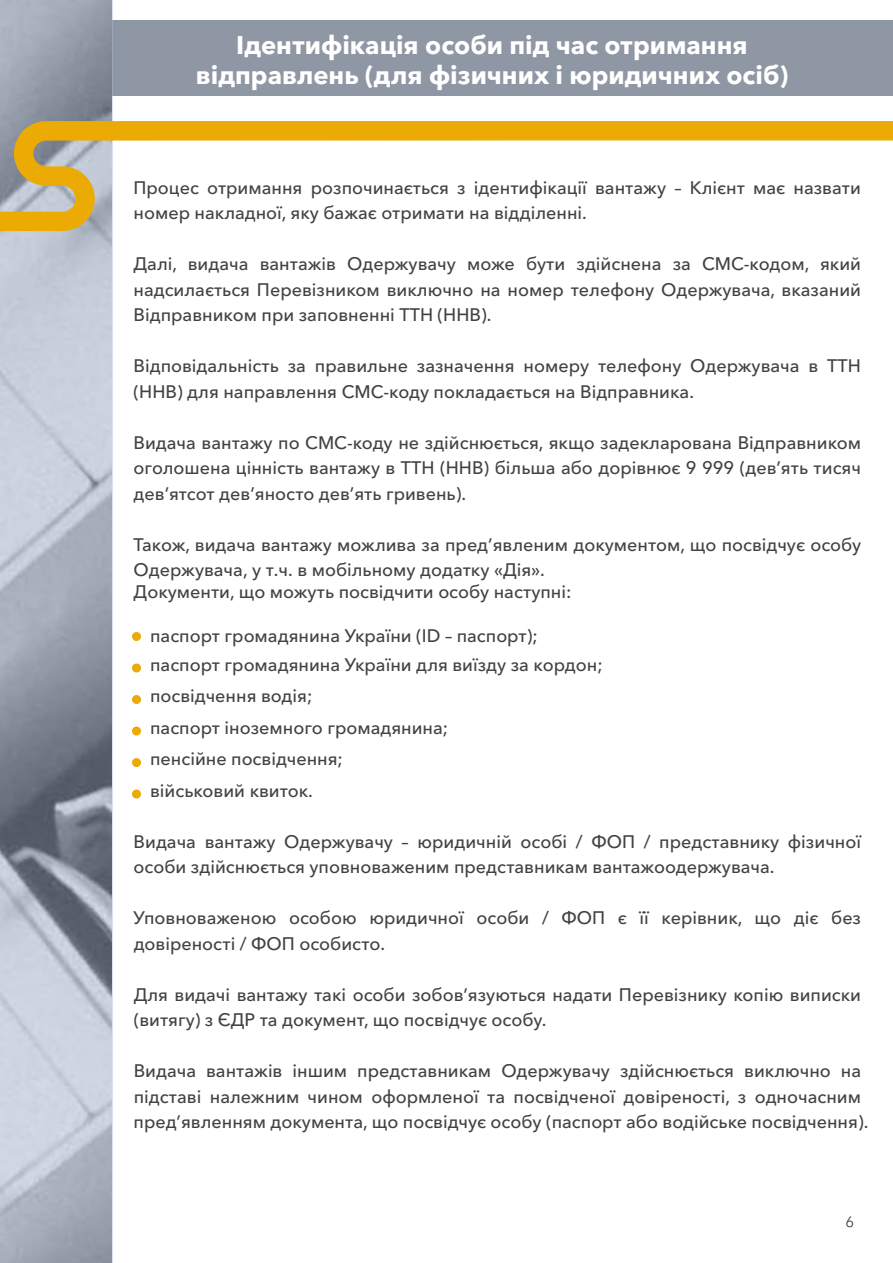
<style>
.page{position:relative;width:893px;height:1263px;background:#fff}
.page>*{position:absolute;margin:0;border:0;box-sizing:border-box;transform-origin:0 0}
.t1{font:700 25.5px/30.6px "Avenir Next Cyr";color:#fff;text-align:center}
.t2{font:500 18px/25.5px "Avenir Next Cyr";color:#434141}
.t3{font:15px "Avenir Next Cyr";color:#434141}
</style>
<div class="page">
<div style="left:106px;top:20px;width:787px;height:75px;background:#9097a4"></div>
<svg style="left:0;top:0;width:112px;height:1263px"></svg>
<svg style="left:0;top:121px;width:893px;height:110px"></svg>
<div style="left:132px;top:632px;width:9px;height:9px;background:#ecab04;border-radius:50%"></div>
<div style="left:132px;top:663px;width:9px;height:9px;background:#ecab04;border-radius:50%"></div>
<div style="left:132px;top:695px;width:9px;height:9px;background:#ecab04;border-radius:50%"></div>
<div style="left:132px;top:726px;width:9px;height:9px;background:#ecab04;border-radius:50%"></div>
<div style="left:132px;top:758px;width:9px;height:9px;background:#ecab04;border-radius:50%"></div>
<div style="left:132px;top:789px;width:9px;height:9px;background:#ecab04;border-radius:50%"></div>
<h1 class="t1" style="left:196px;top:29px;width:594px">Ідентифікація особи під час отримання відправлень (для фізичних і юридичних осіб)</h1>
<p class="t2" style="left:134px;top:175px;width:729px">Процес отримання розпочинається з ідентифікації вантажу – Клієнт має назвати номер накладної, яку бажає отримати на відділенні.</p>
<p class="t2" style="left:134px;top:251px;width:729px;text-align:justify">Далі, видача вантажів Одержувачу може бути здійснена за СМС-кодом, який надсилається Перевізником виключно на номер телефону Одержувача, вказаний Відправником при заповненні ТТН (ННВ).</p>
<p class="t2" style="left:134px;top:353px;width:729px">Відповідальність за правильне зазначення номеру телефону Одержувача в ТТН (ННВ) для направлення СМС-коду покладається на Відправника.</p>
<p class="t2" style="left:134px;top:430px;width:729px;text-align:justify">Видача вантажу по СМС-коду не здійснюється, якщо задекларована Відправником оголошена цінність вантажу в ТТН (ННВ) більша або дорівнює 9 999 (дев’ять тисяч дев’ятсот дев’яносто дев’ять гривень).</p>
<p class="t2" style="left:134px;top:532px;width:729px">Також, видача вантажу можлива за пред’явленим документом, що посвідчує особу<br>Одержувача, у т.ч. в мобільному додатку «Дія».</p>
<p class="t2" style="left:134px;top:579px;width:439px">Документи, що можуть посвідчити особу наступні:</p>
<p class="t2" style="left:150px;top:622px;width:454px;line-height:28.5px">паспорт громадянина України (ID – паспорт); паспорт громадянина України для виїзду за кордон;</p>
<p class="t2" style="left:150px;top:680px;width:300px;line-height:31.5px">посвідчення водія;<br>паспорт іноземного громадянина; пенсійне посвідчення;<br>військовий квиток.</p>
<p class="t2" style="left:134px;top:829px;width:729px">Видача вантажу Одержувачу – юридичній особі / ФОП / представнику фізичної особи здійснюється уповноваженим представникам вантажоодержувача.</p>
<p class="t2" style="left:134px;top:905px;width:729px">Уповноваженою особою юридичної особи / ФОП є її керівник, що діє без довіреності / ФОП особисто.</p>
<p class="t2" style="left:134px;top:982px;width:729px">Для видачі вантажу такі особи зобов’язуються надати Перевізнику копію виписки (витягу) з ЄДР та документ, що посвідчує особу.</p>
<p class="t2" style="left:134px;top:1058px;width:736px">Видача вантажів іншим представникам Одержувачу здійснюється виключно на підставі належним чином оформленої та посвідченої довіреності, з одночасним пред’явленням документа, що посвідчує особу (паспорт або водійське посвідчення).</p>
<p class="t3" style="left:845px;top:1212px;width:10px">6</p>
</div>
